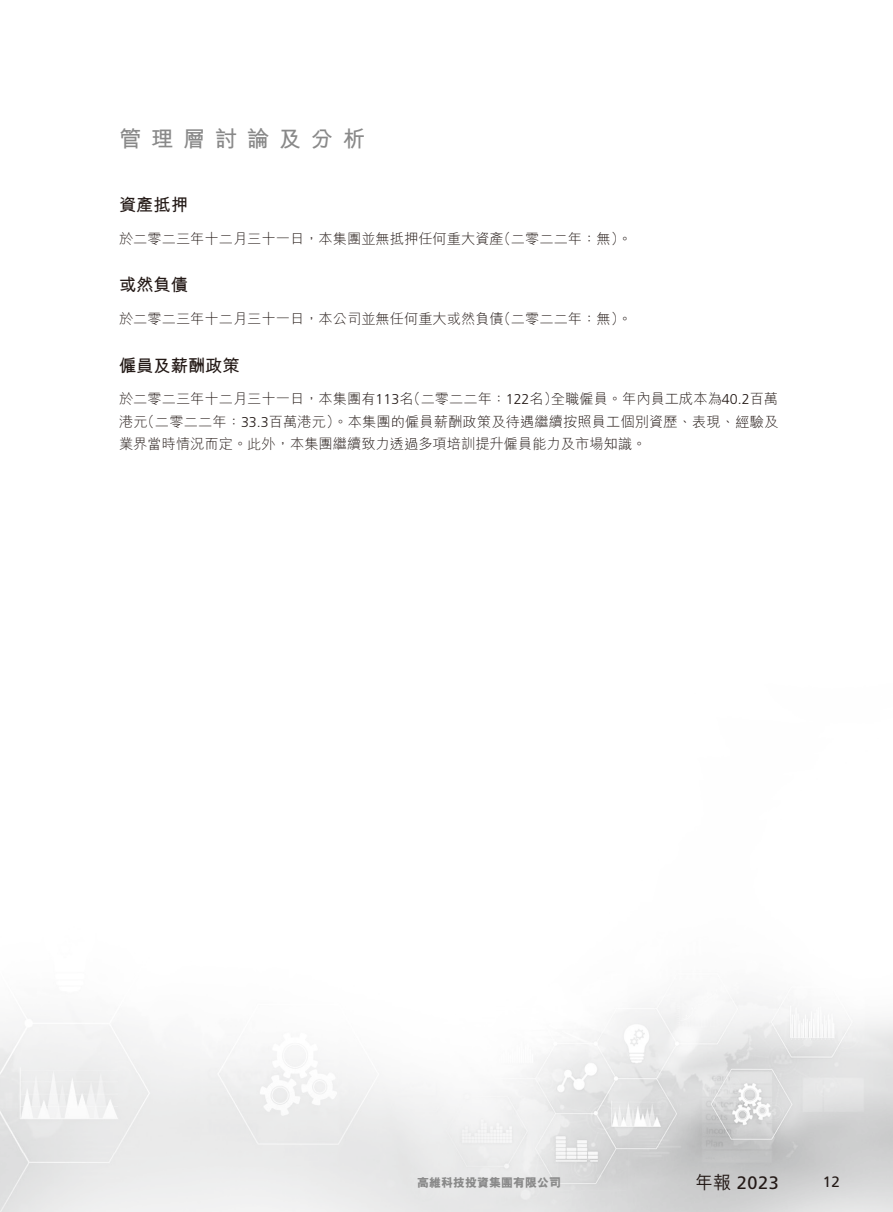
<style>
.page{position:relative;width:893px;height:1212px;background:#fff}
.page>*{position:absolute;margin:0;border:0;box-sizing:border-box;transform-origin:0 0}
.t1{font:700 22.5px "M Hei HK";letter-spacing:.42em;color:#898989}
.t2{font:18px "Frutiger LT Std";color:#231916}
.t3{font:700 17.25px "M Hei HK";color:#231916}
.t4{font:15px "Frutiger LT Std";color:#231916}
.t5{font:300 14.25px/22.5px "M Hei HK";color:#231916}
.t6{font:800 12px "M Hei HK";color:#898989}
.s1{font-family:"Frutiger LT Std"}
.s2{font-family:"M Hei HK";font-weight:500}
</style>
<div class="page">
<img style="left:0;top:996px;width:893px;height:216px">
<h1 class="t1" style="left:119px;top:123px;width:248px">管理層討論及分析</h1>
<p class="t3" style="left:119px;top:192px;width:70px">資產抵押</p>
<p class="t5" style="left:497px;top:227px;width:137px">（二零二二年：無。(</p>
<p class="t5" style="left:119px;top:227px;width:386px">於二零二三年十二月三十一日，本集團並無抵押任何重大資產</p>
<p class="t3" style="left:119px;top:272px;width:70px">或然負債</p>
<p class="t5" style="left:497px;top:307px;width:137px">（二零二二年：無。(</p>
<p class="t5" style="left:119px;top:307px;width:386px">於二零二三年十二月三十一日，本公司並無任何重大或然負債</p>
<p class="t3" style="left:119px;top:353px;width:122px">僱員及薪酬政策</p>
<p class="t5" style="left:141px;top:387px;width:639px;text-indent:-22px">於二零二三年十二月三十一日，本集團有<span class="s1">113</span> （名二零二二年：<span class="s1">122</span>名）<br>（二零二二年：<span class="s1">33.3</span>百萬港元）。本集團的僱員薪酬政策及待遇繼續按照員工個別資歷、表現、經驗及</p>
<p class="t5" style="left:551px;top:387px;width:229px">全職僱員。年內員工成本為<span class="s1">40.2</span>百萬</p>
<p class="t5" style="left:119px;top:410px;width:529px">港元<br>業界當時情況而定。此外，本集團繼續致力透過多項培訓提升僱員能力及市場知識。</p>
<p class="t6" style="left:417px;top:1176px;width:145px">高維科技投資集團有限公司</p>
<p class="t2" style="left:695px;top:1172px;width:85px"><span class="s2">年報</span> 2023</p>
<p class="t4" style="left:823px;top:1173px;width:19px">12</p>
</div>
